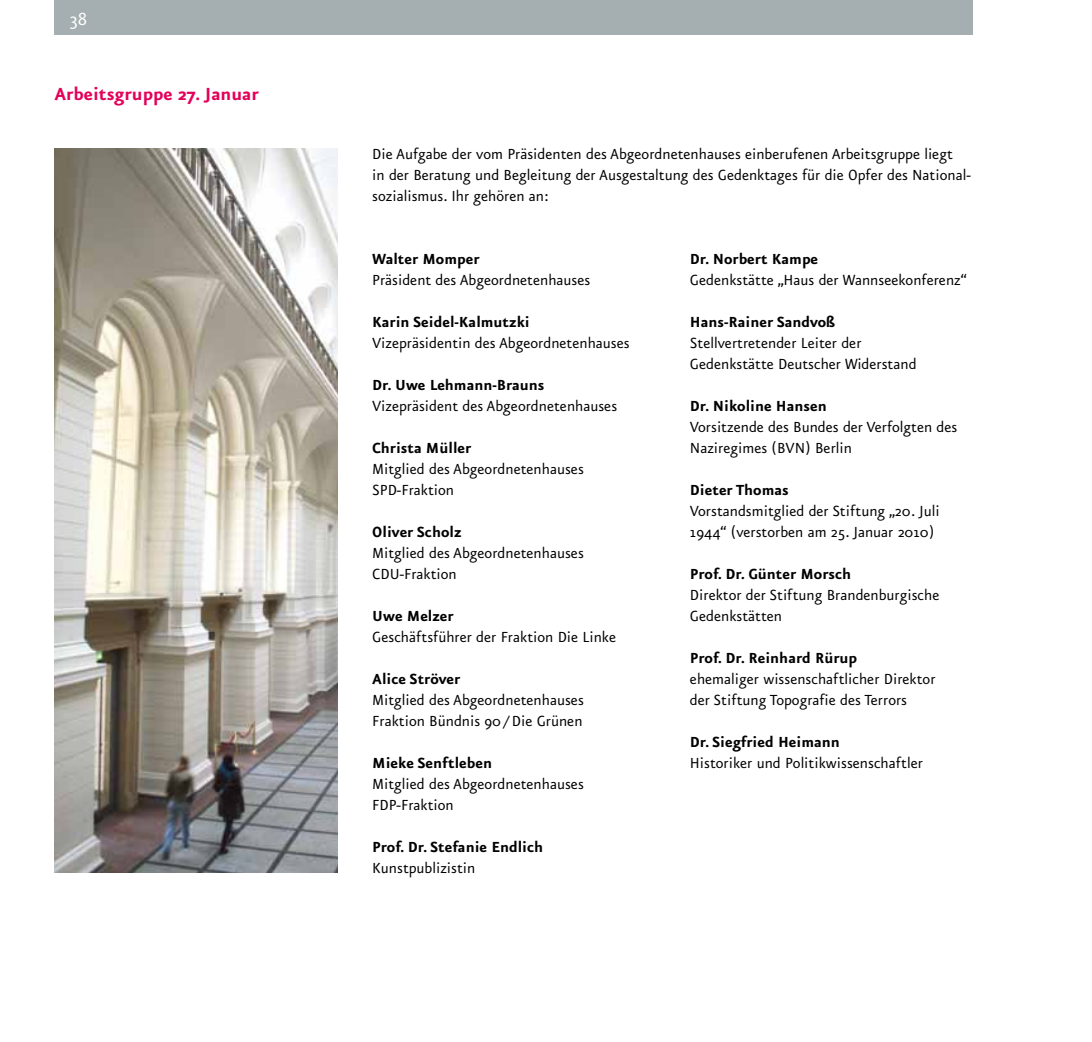
<style>
.page{position:relative;width:1092px;height:1042px;background:#fff}
.page>*{position:absolute;margin:0;border:0;box-sizing:border-box;transform-origin:0 0}
.t1{font:700 21px "Eureka Sans";color:#e30059}
.t2{font:21px "Eureka Sans";color:#fff}
.t3{font:17.5px/21px "Eureka Sans";color:#000}
.t4{font:700 17.5px "Eureka Sans";color:#000}
</style>
<div class="page">
<hr style="left:1091px;top:0;width:1px;height:1042px;background:#c6c7c8">
<img style="left:55px;top:149px;width:282px;height:724px">
<div style="left:55px;top:0;width:917px;height:35px;background:#a5afb1"></div>
<p class="t2" style="left:69px;top:9px;width:19px">38</p>
<p class="t1" style="left:55px;top:83px;width:206px">Arbeitsgruppe 27. Januar</p>
<p class="t3" style="left:372px;top:144px;width:600px">Die Aufgabe der vom Präsidenten des Abgeordnetenhauses einberufenen Arbeitsgruppe liegt<br>in der Beratung und Begleitung der Ausgestaltung des Gedenktages für die Opfer des National&shy;sozialismus. Ihr gehören an:</p>
<p class="t4" style="left:372px;top:250px;width:109px">Walter Momper</p>
<p class="t3" style="left:372px;top:270px;width:219px">Präsident des Abgeordnetenhauses</p>
<p class="t4" style="left:372px;top:313px;width:159px">Karin Seidel-Kalmutzki</p>
<p class="t3" style="left:372px;top:333px;width:259px">Vizepräsidentin des Abgeordnetenhauses</p>
<p class="t4" style="left:372px;top:376px;width:174px">Dr. Uwe Lehmann-Brauns</p>
<p class="t3" style="left:372px;top:396px;width:246px">Vizepräsident des Abgeordnetenhauses</p>
<p class="t4" style="left:372px;top:439px;width:100px">Christa Müller</p>
<p class="t3" style="left:372px;top:459px;width:213px">Mitglied des Abgeordnetenhauses<br>SPD-Fraktion</p>
<p class="t4" style="left:372px;top:523px;width:91px">Oliver Scholz</p>
<p class="t3" style="left:372px;top:543px;width:213px">Mitglied des Abgeordnetenhauses<br>CDU-Fraktion</p>
<p class="t4" style="left:372px;top:607px;width:83px">Uwe Melzer</p>
<p class="t3" style="left:372px;top:627px;width:245px">Geschäftsführer der Fraktion Die Linke</p>
<p class="t4" style="left:372px;top:670px;width:90px">Alice Ströver</p>
<p class="t3" style="left:372px;top:690px;width:213px">Mitglied des Abgeordnetenhauses<br>Fraktion Bündnis 90/Die Grünen</p>
<p class="t4" style="left:372px;top:754px;width:121px">Mieke Senftleben</p>
<p class="t3" style="left:372px;top:774px;width:213px">Mitglied des Abgeordnetenhauses<br>FDP-Fraktion</p>
<p class="t4" style="left:372px;top:838px;width:172px">Prof. Dr. Stefanie Endlich</p>
<p class="t3" style="left:372px;top:858px;width:105px">Kunstpublizistin</p>
<p class="t4" style="left:690px;top:250px;width:130px">Dr. Norbert Kampe</p>
<p class="t3" style="left:690px;top:270px;width:278px">Gedenkstätte „Haus der Wannseekonferenz“</p>
<p class="t4" style="left:690px;top:313px;width:147px">Hans-Rainer Sandvoß</p>
<p class="t3" style="left:690px;top:333px;width:228px">Stellvertretender Leiter der<br>Gedenkstätte Deutscher Widerstand</p>
<p class="t4" style="left:690px;top:397px;width:138px">Dr. Nikoline Hansen</p>
<p class="t3" style="left:690px;top:417px;width:269px">Vorsitzende des Bundes der Verfolgten des<br>Naziregimes (BVN) Berlin</p>
<p class="t4" style="left:690px;top:481px;width:100px">Dieter Thomas</p>
<p class="t3" style="left:690px;top:501px;width:251px">Vorstandsmitglied der Stiftung „20. Juli<br>1944“ (verstorben am 25. Januar 2010)</p>
<p class="t4" style="left:690px;top:565px;width:163px">Prof. Dr. Günter Morsch</p>
<p class="t3" style="left:690px;top:585px;width:251px">Direktor der Stiftung Brandenburgische<br>Gedenkstätten</p>
<p class="t4" style="left:690px;top:649px;width:169px">Prof. Dr. Reinhard Rürup</p>
<p class="t3" style="left:690px;top:669px;width:247px">ehemaliger wissenschaftlicher Direktor der Stiftung Topografie des Terrors</p>
<p class="t4" style="left:690px;top:733px;width:151px">Dr. Siegfried Heimann</p>
<p class="t3" style="left:690px;top:753px;width:234px">Historiker und Politikwissenschaftler</p>
</div>
